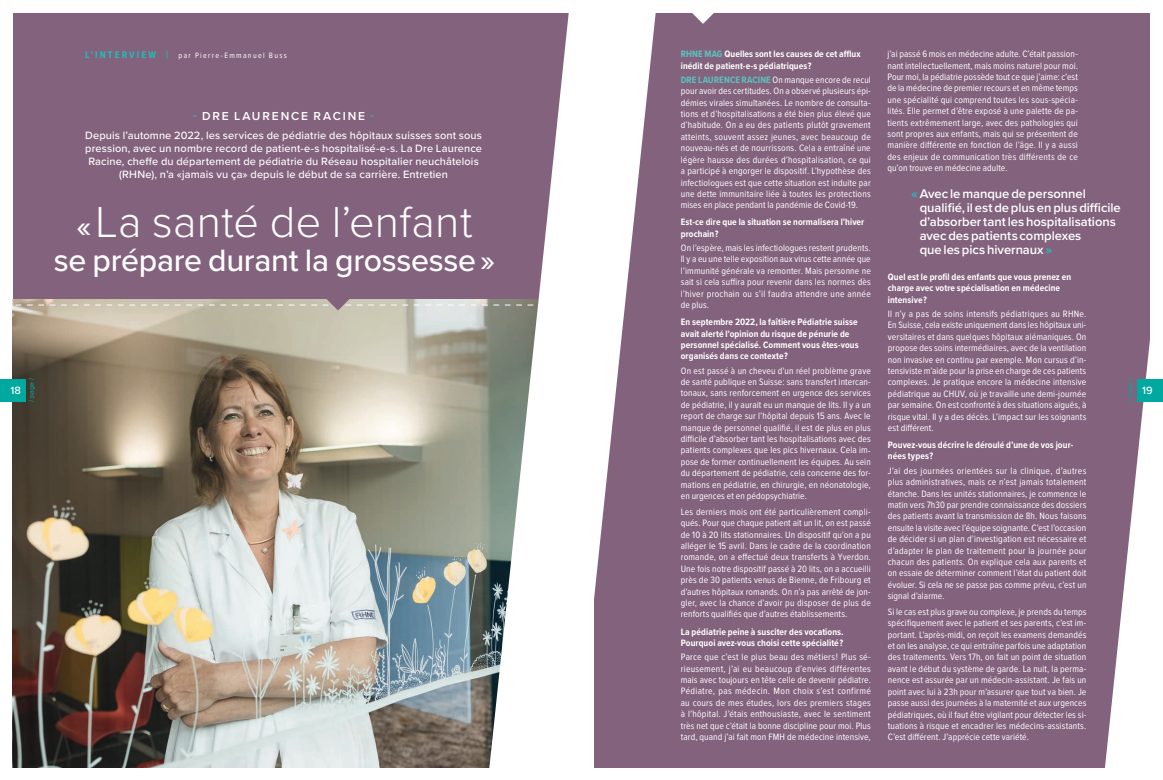
<style>
.page{position:relative;width:1163px;height:780px;background:#fff}
.page>*{position:absolute;margin:0;border:0;box-sizing:border-box;transform-origin:0 0}
.t1{font:300 45px "Proxima Nova";letter-spacing:.005em;color:#fff}
.t2{font:500 32px "Proxima Nova";letter-spacing:-.01em;color:#fff}
.t3{font:600 13px/14px "Proxima Nova";color:#fff}
.t4{font:600 12px "Proxima Nova";letter-spacing:.155em;color:#fff}
.t5{font:600 12px "Proxima Nova";color:#22bcb7}
.t6{font:500 11px/13px "Proxima Nova";letter-spacing:.01em;color:#fff;text-align:center}
.t7{font:9.6px/11.4px "Proxima Nova Cond";letter-spacing:.01em;color:#fff;text-align:justify}
.t8{font:700 9.6px/11.4px "Proxima Nova Cond";letter-spacing:.01em;color:#fff}
.t9{font:700 9.6px "Proxima Nova Cond";color:#5ac4c0}
.t10{font:8px "Proxima Nova Cond";letter-spacing:.165em;color:#fff}
.t11{font:500 6.8px "Proxima Nova";letter-spacing:.04em;color:#00a9a0}
.s1{font-weight:700;color:#22bcb7}
.s2{font-weight:700;font-size:10px;color:#22bcb7}
.s3{color:#5ac4c0}
.s4{color:#22bcb7}
.s5{font-weight:500;font-size:32px}
</style>
<div class="page">
<div style="left:594px;top:13px;width:555px;height:754px;background:#83627d"></div>
<div style="left:13px;top:13px;width:555px;height:754px;background:#83627d"></div>
<img style="left:13px;top:299px;width:475px;height:468px">
<svg style="left:692px;top:13px;width:22px;height:11px"></svg>
<svg style="left:488px;top:13px;width:169px;height:755px;fill:#fff"></svg>
<svg style="left:1103px;top:215px;width:59px;height:553px"></svg>
<div style="left:1137px;top:378px;width:25px;height:23px;background:#00a9a0"></div>
<div style="left:0;top:378px;width:26px;height:23px;background:#00a9a0"></div>
<svg style="left:16px;top:298px;width:517px;height:12px;background:#bfb7ac"></svg>
<p class="t6" style="left:10px;top:384px;width:12px">18</p>
<p class="t7" style="left:887px;top:48px;width:192px">j’ai passé 6 mois en médecine adulte. C’était passion&shy;nant intellectuellement, mais moins naturel pour moi.<br>Pour moi, la pédiatrie possède tout ce que j’aime: c’est de la médecine de premier recours et en même temps une spécialité qui comprend toutes les sous-spécia&shy;lités. Elle permet d’être exposé à une palette de pa&shy;tients extrêmement large, avec des pathologies qui sont propres aux enfants, mais qui se présentent de manière différente en fonction de l’âge. Il y a aussi des enjeux de communication très différents de ce qu’on trouve en médecine adulte.</p>
<h3 class="t3" style="left:919px;top:186px;width:203px;text-indent:-8px"><span class="s1">«</span>Avec le manque de personnel qualifié, il est de plus en plus difficile d’absorber tant les hospitalisations avec des patients complexes<br>que les pics hivernaux <span class="s1">»</span></h3>
<p class="t10" style="left:85px;top:49px;width:203px"><span class="s2">L’interview |</span> par Pierre-Emmanuel Buss</p>
<p class="t8" style="left:680px;top:48px;width:181px;text-indent:24px"><span class="s3">MAG</span> Quelles sont les causes de cet afflux inédit de patient-e-s pédiatriques ?</p>
<p class="t9" style="left:680px;top:73px;width:6px">DRE</p>
<p class="t9" style="left:698px;top:73px;width:7px">LAURENCE</p>
<p class="t9" style="left:741px;top:73px;width:6px">RACINE</p>
<p class="t9" style="left:680px;top:47px;width:7px">RHNE</p>
<p class="t7" style="left:680px;top:74px;width:191px;text-indent:92px">On manque encore de recul pour avoir des certitudes. On a observé plusieurs épi&shy;démies virales simultanées. Le nombre de consulta&shy;tions et d’hospitalisations a été bien plus élevé que d’habitude. On a eu des patients plutôt gravement atteints, souvent assez jeunes, avec beaucoup de nouveau-nés et de nourrissons. Cela a entraîné une légère hausse des durées d’hospitalisation, ce qui a participé à engorger le dispositif. L’hypothèse des infectiologues est que cette situation est induite par une dette immunitaire liée à toutes les protections mises en place pendant la pandémie de Covid-19.</p>
<p class="t8" style="left:680px;top:216px;width:185px">Est-ce dire que la situation se normalisera l’hiver prochain ?</p>
<p class="t7" style="left:680px;top:242px;width:191px">On l’espère, mais les infectiologues restent prudents.<br>Il y a eu une telle exposition aux virus cette année que l’immunité générale va remonter. Mais personne ne sait si cela suffira pour revenir dans les normes dès l’hiver prochain ou s’il faudra attendre une année de plus.</p>
<p class="t8" style="left:680px;top:316px;width:179px">En septembre 2022, la faîtière Pédiatrie suisse avait alerté l’opinion du risque de pénurie de personnel spécialisé. Comment vous êtes-vous organisés dans ce contexte ?</p>
<p class="t7" style="left:680px;top:364px;width:191px">On est passé à un cheveu d’un réel problème grave de santé publique en Suisse: sans transfert intercan&shy;tonaux, sans renforcement en urgence des services de pédiatrie, il y aurait eu un manque de lits. Il y a un report de charge sur l’hôpital depuis 15 ans. Avec le manque de personnel qualifié, il est de plus en plus difficile d’absorber tant les hospitalisations avec des patients complexes que les pics hivernaux. Cela im&shy;pose de former continuellement les équipes. Au sein du département de pédiatrie, cela concerne des for&shy;mations en pédiatrie, en chirurgie, en néonatologie, en urgences et en pédopsychiatrie.</p>
<p class="t7" style="left:680px;top:505px;width:191px">Les derniers mois ont été particulièrement compli&shy;qués. Pour que chaque patient ait un lit, on est passé de 10 à 20 lits stationnaires. Un dispositif qu’on a pu alléger le 15 avril. Dans le cadre de la coordination romande, on a effectué deux transferts à Yverdon.<br>Une fois notre dispositif passé à 20 lits, on a accueilli près de 30 patients venus de Bienne, de Fribourg et d’autres hôpitaux romands. On n’a pas arrêté de jon&shy;gler, avec la chance d’avoir pu disposer de plus de renforts qualifiés que d’autres établissements.</p>
<p class="t8" style="left:680px;top:625px;width:164px">La pédiatrie peine à susciter des vocations.<br>Pourquoi avez-vous choisi cette spécialité ?</p>
<p class="t7" style="left:680px;top:650px;width:191px">Parce que c’est le plus beau des métiers ! Plus sé&shy;rieusement, j’ai eu beaucoup d’envies différentes mais avec toujours en tête celle de devenir pédiatre.<br>Pédiatre, pas médecin. Mon choix s’est confirmé au cours de mes études, lors des premiers stages à l’hôpital. J’étais enthousiaste, avec le sentiment très net que c’était la bonne discipline pour moi. Plus tard, quand j’ai fait mon FMH de médecine intensive,</p>
<p class="t4" style="left:193px;top:107px;width:89px"><span class="s4">-</span> Dre Lau rence</p>
<p class="t4" style="left:313px;top:107px;width:10px">Racine</p>
<p class="t5" style="left:370px;top:107px;width:5px">-</p>
<p class="t6" style="left:85px;top:128px;width:398px">Depuis l’automne 2022, les services de pédiatrie des hôpitaux suisses sont sous pression, avec un nombre record de patient-e-s hospitalisé-e-s. La Dre Laurence Racine, cheffe du département de pédiatrie du Réseau hospitalier neuchâtelois (RHNe), n’a «jamais vu ça» depuis le début de sa carrière. Entretien</p>
<h1 class="t1" style="left:76px;top:188px;width:397px"><span class="s5">«</span> La santé de l’enfant</h1>
<h2 class="t2" style="left:54px;top:236px;width:442px">se prépare durant la grossesse »</h2>
<p class="t8" style="left:887px;top:271px;width:185px">Quel est le profil des enfants que vous prenez en charge avec votre spécialisation en médecine intensive ?</p>
<p class="t7" style="left:887px;top:307px;width:200px">Il n’y a pas de soins intensifs pédiatriques au RHNe.<br>En Suisse, cela existe uniquement dans les hôpitaux uni&shy;versitaires et dans quelques hôpitaux alémaniques. On propose des soins intermédiaires, avec de la ventilation non invasive en continu par exemple. Mon cursus d’in&shy;tensiviste m’aide pour la prise en charge de ces patients complexes. Je pratique encore la médecine intensive pédiatrique au CHUV, où je travaille une demi-journée par semaine. On est confronté à des situations aiguës, à risque vital. Il y a des décès. L’impact sur les soignants est différent.</p>
<p class="t8" style="left:887px;top:439px;width:187px">Pouvez-vous décrire le déroulé d’une de vos jour&shy;nées types ?</p>
<p class="t7" style="left:887px;top:464px;width:200px">J’ai des journées orientées sur la clinique, d’autres plus administratives, mais ce n’est jamais totalement étanche. Dans les unités stationnaires, je commence le matin vers 7h30 par prendre connaissance des dossiers des patients avant la transmission de 8h. Nous faisons ensuite la visite avec l’équipe soignante. C’est l’occasion de décider si un plan d’investigation est nécessaire et d’adapter le plan de traitement pour la journée pour chacun des patients. On explique cela aux parents et on essaie de déterminer comment l’état du patient doit évoluer. Si cela ne se passe pas comme prévu, c’est un signal d’alarme.</p>
<p class="t7" style="left:887px;top:605px;width:200px">Si le cas est plus grave ou complexe, je prends du temps spécifiquement avec le patient et ses parents, c’est im&shy;portant. L’après-midi, on reçoit les examens demandés et on les analyse, ce qui entraîne parfois une adaptation des traitements. Vers 17h, on fait un point de situation avant le début du système de garde. La nuit, la perma&shy;nence est assurée par un médecin-assistant. Je fais un point avec lui à 23h pour m’assurer que tout va bien. Je passe aussi des journées à la maternité et aux urgences pédiatriques, où il faut être vigilant pour détecter les si&shy;tuations à risque et encadrer les médecins-assistants.<br>C’est différent. J’apprécie cette variété.</p>
<p class="t11" style="left:26px;top:401px;width:25px;rotate:-90deg">/ page /</p>
<p class="t11" style="left:1124px;top:401px;width:25px;rotate:-90deg">/ page /</p>
<p class="t6" style="left:1141px;top:384px;width:12px">19</p>
</div>
